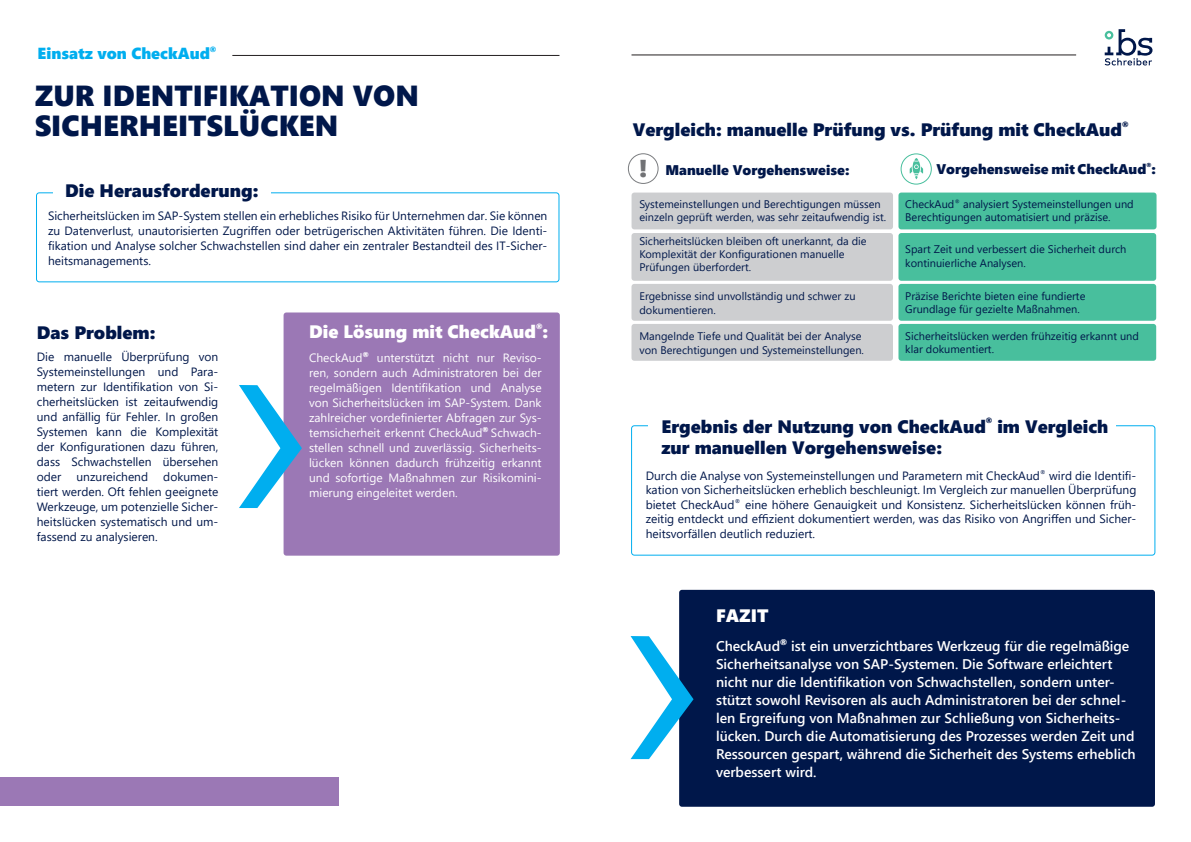
<style>
.page{position:relative;width:1191px;height:842px;background:#fff}
.page>*{position:absolute;margin:0;border:0;box-sizing:border-box;transform-origin:0 0}
.t1{font:29px "Segoe UI Black";color:#00174a}
.t2{font:24.4px "Segoe UI Black";color:#717275}
.t3{font:18px "Segoe UI Black";color:#00174a}
.t4{font:18px "Segoe UI Black";color:#fff}
.t5{font:16px "Segoe UI Black";color:#00aeef}
.t6{font:600 14px/18px "Segoe UI";color:#fff}
.t7{font:14px "Segoe UI Black";color:#00174a}
.t8{font:12px/15px "Segoe UI";color:#00174a;text-align:justify}
.t9{font:12px/15px "Segoe UI";color:#fff;text-align:justify}
.t10{font:11px/13.2px "Segoe UI";color:#00174a}
.t11{font:7.6px "Segoe UI Black";color:#00174a}
.t12{font:7.6px "Segoe UI Black";color:#00aeef}
.t13{font:7.6px "Segoe UI Black";color:#fff}
.t14{font:5.8px "Segoe UI Black";color:#00174a}
</style>
<div class="page">
<div style="left:283px;top:312px;width:277px;height:244px;background:#9b78b5;border-radius:3px"></div>
<svg style="left:239px;top:385px;width:63px;height:123px"></svg>
<div style="left:36px;top:192px;width:523px;height:90px;border:1px solid #00aeef;border-radius:3px"></div>
<div style="left:53px;top:184px;width:217px;height:22px;background:#fff"></div>
<hr style="left:232px;top:55px;width:327px;height:1px;background:#231f20">
<div style="left:0;top:778px;width:339px;height:28px;background:#9b78b5"></div>
<div style="left:898px;top:193px;width:258px;height:36px;background:#48bf9d;border-radius:3px"></div>
<div style="left:898px;top:324px;width:258px;height:37px;background:#48bf9d;border-radius:3px"></div>
<div style="left:898px;top:284px;width:258px;height:37px;background:#48bf9d;border-radius:3px"></div>
<div style="left:898px;top:233px;width:258px;height:48px;background:#48bf9d;border-radius:3px"></div>
<div style="left:631px;top:233px;width:262px;height:48px;background:#cdced0;border-radius:3px"></div>
<div style="left:631px;top:284px;width:262px;height:37px;background:#cdced0;border-radius:3px"></div>
<div style="left:631px;top:324px;width:262px;height:37px;background:#cdced0;border-radius:3px"></div>
<div style="left:631px;top:193px;width:262px;height:36px;background:#cdced0;border-radius:3px"></div>
<svg style="left:1104px;top:29px;width:48px;height:36px"></svg>
<div style="left:679px;top:590px;width:476px;height:217px;background:#00174a;border-radius:3px"></div>
<div style="left:631px;top:425px;width:524px;height:131px;border:1px solid #00aeef;border-radius:3px"></div>
<div style="left:648px;top:412px;width:368px;height:42px;background:#fff"></div>
<div style="left:661px;top:419px;width:454px;height:44px;background:#fff"></div>
<hr style="left:631px;top:55px;width:445px;height:1px;background:#231f20">
<svg style="left:630px;top:636px;width:63px;height:123px"></svg>
<div style="left:900px;top:153px;width:31px;height:32px;border:1px solid #48bf9d;border-radius:50%"></div>
<svg style="left:909px;top:158px;width:14px;height:21px"></svg>
<div style="left:628px;top:153px;width:30px;height:31px;border:1px solid #7a7c7f;border-radius:50%"></div>
<p class="t5" style="left:38px;top:42px;width:174px">Einsatz von CheckAud</p>
<p class="t12" style="left:210px;top:44px;width:8px">®</p>
<p class="t1" style="left:35px;top:74px;width:386px">ZUR IDENTIFIKATION VON</p>
<p class="t1" style="left:35px;top:104px;width:305px">SICHERHEITSLÜCKEN</p>
<p class="t3" style="left:65px;top:178px;width:195px">Die Herausforderung:</p>
<p class="t8" style="left:48px;top:207px;width:501px">Sicherheitslücken im SAP-System stellen ein erhebliches Risiko für Unternehmen dar. Sie können zu Datenverlust, unautorisierten Zugriffen oder betrügerischen Aktivitäten führen. Die Identi&shy;fikation und Analyse solcher Schwachstellen sind daher ein zentraler Bestandteil des IT-Sicher&shy;heitsmanagements.</p>
<p class="t13" style="left:536px;top:320px;width:8px">®</p>
<p class="t3" style="left:37px;top:319px;width:120px">Das Problem:</p>
<p class="t4" style="left:309px;top:319px;width:241px">Die Lösung mit CheckAud :</p>
<p class="t8" style="left:37px;top:348px;width:183px">Die manuelle Überprüfung von Systemeinstellungen und Para&shy;metern zur Identifikation von Si&shy;cherheitslücken ist zeitaufwendig und anfällig für Fehler. In großen Systemen kann die Komplexität der Konfigurationen dazu führen, dass Schwachstellen übersehen oder</p>
<p class="t8" style="left:37px;top:468px;width:183px;text-indent:126px">dokumen&shy;tiert werden. Oft fehlen geeignete Werkzeuge, um potenzielle Sicher&shy;heitslücken systematisch und um&shy;fassend zu analysieren.</p>
<p class="t8" style="left:76px;top:468px;width:73px">unzureichend</p>
<p class="t9" style="left:309px;top:350px;width:234px">CheckAud<sup>®</sup> unterstützt nicht nur Reviso&shy;ren, sondern auch Administratoren bei der regelmäßigen Identifikation und Analyse von Sicherheitslücken im SAP-System. Dank zahlreicher vordefinierter Abfragen zur Sys&shy;temsicherheit erkennt CheckAud<sup>®</sup> Schwach&shy;stellen schnell und zuverlässig. Sicherheits&shy;lücken können dadurch frühzeitig erkannt und sofortige Maßnahmen zur Risikomini&shy;mierung eingeleitet werden.</p>
<p class="t3" style="left:632px;top:117px;width:491px">Vergleich: manuelle Prüfung vs. Prüfung mit CheckAud</p>
<p class="t11" style="left:1122px;top:119px;width:8px">®</p>
<p class="t7" style="left:665px;top:160px;width:186px">Manuelle Vorgehensweise:</p>
<p class="t7" style="left:936px;top:159px;width:221px">Vorgehensweise mit CheckAud :</p>
<p class="t2" style="left:638px;top:151px;width:10px">!</p>
<p class="t14" style="left:1146px;top:160px;width:6px">®</p>
<p class="t10" style="left:639px;top:196px;width:248px">Systemeinstellungen und Berechtigungen müssen einzeln geprüft werden, was sehr zeitaufwendig ist.</p>
<p class="t10" style="left:639px;top:233px;width:229px">Sicherheitslücken bleiben oft unerkannt, da die<br>Komplexität der Konfigurationen manuelle</p>
<p class="t10" style="left:639px;top:259px;width:113px">Prüfungen überfordert.</p>
<p class="t10" style="left:639px;top:289px;width:218px">Ergebnisse sind unvollständig und schwer zu</p>
<p class="t10" style="left:639px;top:302px;width:78px">dokumentieren.</p>
<p class="t10" style="left:639px;top:328px;width:226px;line-height:14.4px">Mangelnde Tiefe und Qualität bei der Analyse von Berechtigungen und Systemeinstellungen.</p>
<p class="t10" style="left:905px;top:196px;width:230px">CheckAud<sup>®</sup> analysiert Systemeinstellungen und<br>Berechtigungen automatisiert und präzise.</p>
<p class="t10" style="left:905px;top:242px;width:223px">Spart Zeit und verbessert die Sicherheit durch kontinuierliche Analysen.</p>
<p class="t10" style="left:905px;top:288px;width:182px">Präzise Berichte bieten eine fundierte</p>
<p class="t10" style="left:905px;top:301px;width:176px">Grundlage für gezielte Maßnahmen.</p>
<p class="t10" style="left:905px;top:328px;width:235px">Sicherheitslücken werden frühzeitig erkannt und klar dokumentiert.</p>
<p class="t3" style="left:661px;top:413px;width:326px">Ergebnis der Nutzung von CheckAud</p>
<p class="t11" style="left:986px;top:415px;width:8px">®</p>
<p class="t3" style="left:997px;top:413px;width:112px">im Vergleich</p>
<p class="t3" style="left:661px;top:435px;width:282px">zur manuellen Vorgehensweise:</p>
<p class="t8" style="left:645px;top:467px;width:492px;line-height:14.4px">Durch die Analyse von Systemeinstellungen und Parametern mit CheckAud<sup>®</sup> wird die Identifi&shy;kation von Sicherheitslücken erheblich beschleunigt. Im Vergleich zur manuellen Überprüfung bietet CheckAud<sup>®</sup> eine höhere Genauigkeit und Konsistenz. Sicherheitslücken können früh&shy;zeitig entdeckt und effizient dokumentiert werden, was das Risiko von Angriffen und Sicher&shy;heitsvorfällen deutlich reduziert.</p>
<p class="t4" style="left:716px;top:603px;width:54px">FAZIT</p>
<p class="t6" style="left:716px;top:636px;width:421px">CheckAud<sup>®</sup> ist ein unverzichtbares Werkzeug für die regelmäßige Sicherheitsanalyse von SAP-Systemen. Die Software erleichtert nicht nur die Identifikation von Schwachstellen, sondern unter&shy;stützt sowohl Revisoren als auch Administratoren bei der schnel&shy;len Ergreifung von Maßnahmen zur Schließung von Sicherheits&shy;lücken. Durch die Automatisierung des Prozesses werden Zeit und Ressourcen gespart, während die Sicherheit des Systems erheblich verbessert wird.</p>
</div>
